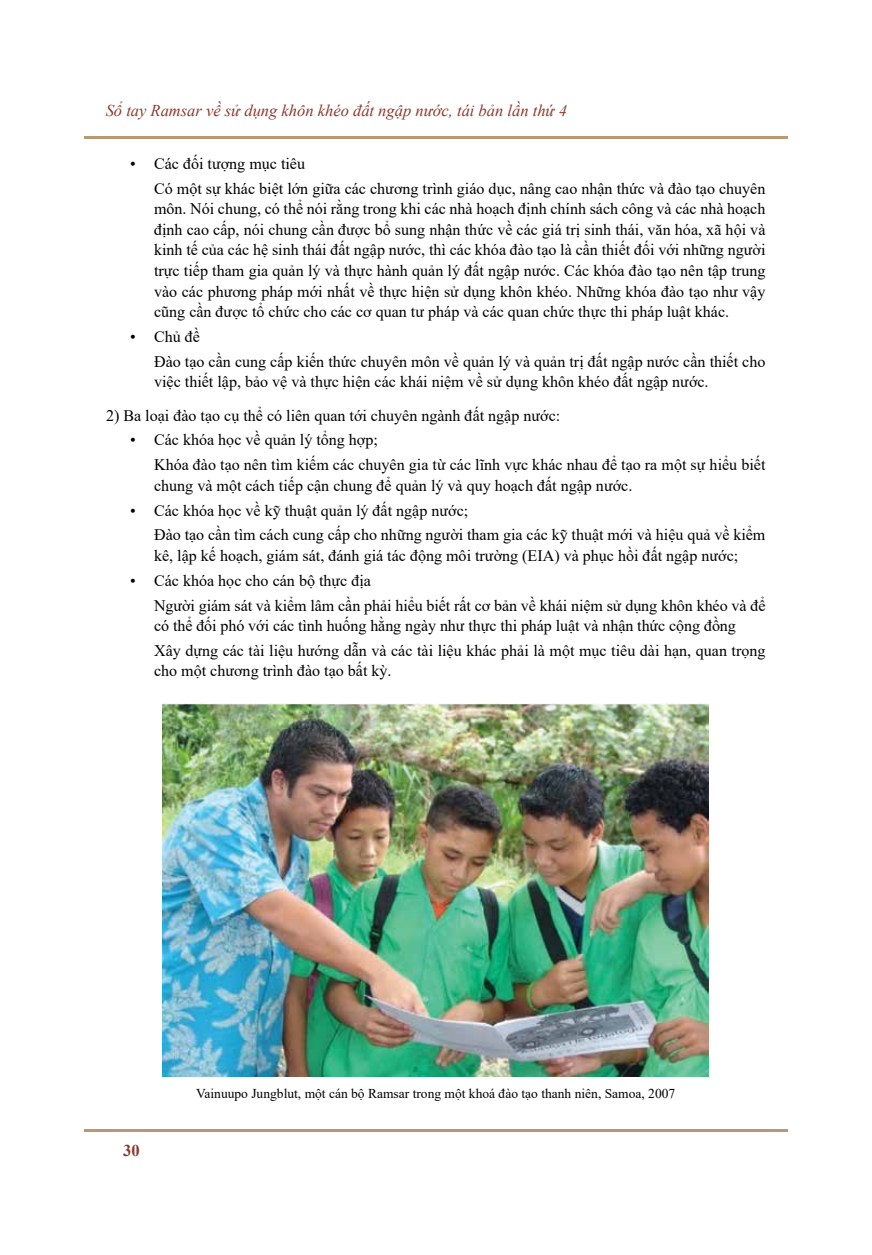
<style>
.page{position:relative;width:872px;height:1255px;background:#fff}
.page>*{position:absolute;margin:0;border:0;box-sizing:border-box;transform-origin:0 0}
.t1{font:italic 16.5px "Times New Roman";color:#8d3829}
.t2{font:700 16.5px "Times New Roman";color:#8d3829}
.t3{font:16.05px/24.8px "Times New Roman";color:#000}
.t4{font:13.5px "Times New Roman";color:#000}
</style>
<div class="page">
<hr style="left:84px;top:136px;width:704px;height:3px;background:#b99874">
<hr style="left:84px;top:1128px;width:704px;height:3px;background:#b99874">
<img style="left:162px;top:703px;width:547px;height:373px">
<p class="t1" style="left:106px;top:99px;width:463px">Sổ tay Ramsar về sử dụng khôn khéo đất ngập nước, tái bản lần thứ 4</p>
<p class="t3" style="left:154px;top:151px;width:613px;text-indent:-24px">• Các đối tượng mục tiêu<br>Có một sự khác biệt lớn giữa các chương trình giáo dục, nâng cao nhận thức và đào tạo chuyên</p>
<p class="t3" style="left:154px;top:198px;width:613px;line-height:20.5px;text-align:justify">môn. Nói chung, có thể nói rằng trong khi các nhà hoạch định chính sách công và các nhà hoạch định cao cấp, nói chung cần được bổ sung nhận thức về các giá trị sinh thái, văn hóa, xã hội và kinh tế của các hệ sinh thái đất ngập nước, thì các khóa đào tạo là cần thiết đối với những người trực tiếp tham gia quản lý và thực hành quản lý đất ngập nước. Các khóa đào tạo nên tập trung vào các phương pháp mới nhất về thực hiện sử dụng khôn khéo. Những khóa đào tạo như vậy cũng cần được tổ chức cho các cơ quan tư pháp và các quan chức thực thi pháp luật khác.</p>
<p class="t3" style="left:154px;top:323px;width:613px;text-indent:-24px">• Chủ đề<br>Đào tạo cần cung cấp kiến thức chuyên môn về quản lý và quản trị đất ngập nước cần thiết cho</p>
<p class="t3" style="left:154px;top:369px;width:556px">việc thiết lập, bảo vệ và thực hiện các khái niệm về sử dụng khôn khéo đất ngập nước.</p>
<p class="t3" style="left:106px;top:402px;width:456px">2) Ba loại đào tạo cụ thể có liên quan tới chuyên ngành đất ngập nước:</p>
<p class="t3" style="left:154px;top:427px;width:613px;text-indent:-24px">• Các khóa học về quản lý tổng hợp;<br>Khóa đào tạo nên tìm kiếm các chuyên gia từ các lĩnh vực khác nhau để tạo ra một sự hiểu biết</p>
<p class="t3" style="left:154px;top:472px;width:480px">chung và một cách tiếp cận chung để quản lý và quy hoạch đất ngập nước.</p>
<p class="t3" style="left:154px;top:497px;width:613px;text-indent:-24px">• Các khóa học về kỹ thuật quản lý đất ngập nước;<br>Đào tạo cần tìm cách cung cấp cho những người tham gia các kỹ thuật mới và hiệu quả về kiểm</p>
<p class="t3" style="left:154px;top:542px;width:585px">kê, lập kế hoạch, giám sát, đánh giá tác động môi trường (EIA) và phục hồi đất ngập nước;</p>
<p class="t3" style="left:154px;top:567px;width:613px;text-indent:-24px">• Các khóa học cho cán bộ thực địa<br>Người giám sát và kiểm lâm cần phải hiểu biết rất cơ bản về khái niệm sử dụng khôn khéo và để</p>
<p class="t3" style="left:154px;top:613px;width:613px">có thể đối phó với các tình huống hằng ngày như thực thi pháp luật và nhận thức cộng đồng<br>Xây dựng các tài liệu hướng dẫn và các tài liệu khác phải là một mục tiêu dài hạn, quan trọng</p>
<p class="t3" style="left:154px;top:658px;width:239px">cho một chương trình đào tạo bất kỳ.</p>
<p class="t2" style="left:123px;top:1138px;width:18px">30</p>
<p class="t4" style="left:196px;top:1083px;width:480px">Vainuupo Jungblut, một cán bộ Ramsar trong một khoá đào tạo thanh niên, Samoa, 2007</p>
</div>
